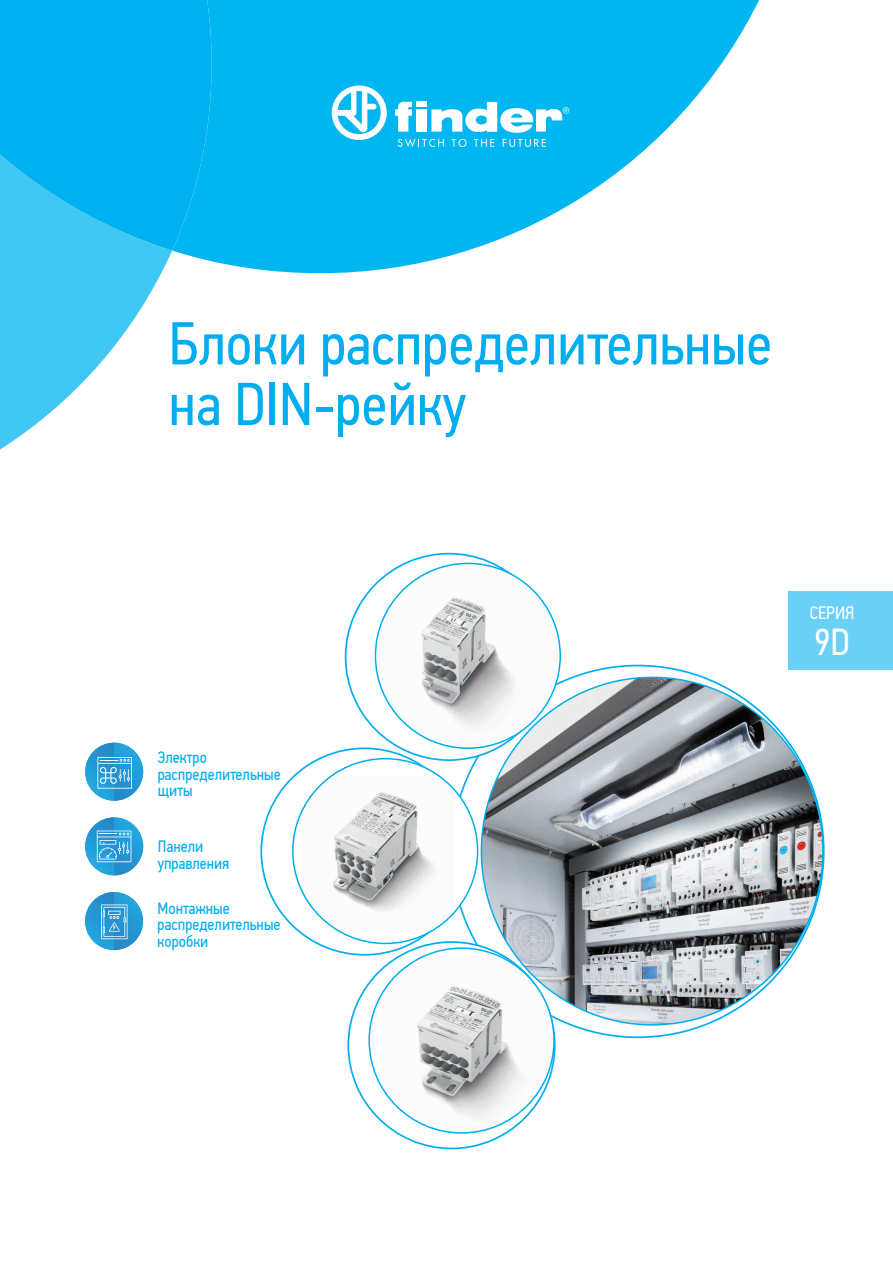
<style>
.page{position:relative;width:893px;height:1263px;background:#fff}
.page>*{position:absolute;margin:0;border:0;box-sizing:border-box;transform-origin:0 0}
.t1{font:60.6px/60.6px "PF Din Text Cond Pro";color:#00aeef}
.t2{font:37.5px "PF Din Text Cond Pro";color:#fff}
.t3{font:18px "PF Din Text Cond Pro";color:#fff}
.t4{font:16.5px/16.5px "PF Din Text Cond Pro";color:#00aeef}
</style>
<div class="page">
<div style="left:788px;top:591px;width:105px;height:79px;background:#6bcff6"></div>
<svg style="left:173px;top:0;width:586px;height:273px;fill:#00b6f0"></svg>
<svg style="left:0;top:251px;width:172px;height:198px;fill:#40c7f4"></svg>
<svg style="left:0;top:0;width:212px;height:251px;background:#08b4ef"></svg>
<svg style="left:332px;top:85px;width:55px;height:55px"></svg>
<svg style="left:431px;top:102px;width:138px;height:31px"></svg>
<svg style="left:395px;top:102px;width:17px;height:30px"></svg>
<div style="left:416px;top:109px;width:10px;height:23px;background:#fff"></div>
<div style="left:416px;top:102px;width:10px;height:5px;background:#fff"></div>
<svg style="left:398px;top:139px;width:46px;height:8px"></svg>
<svg style="left:452px;top:139px;width:15px;height:8px"></svg>
<svg style="left:474px;top:139px;width:20px;height:8px"></svg>
<svg style="left:503px;top:139px;width:43px;height:8px"></svg>
<img style="left:85px;top:892px;width:58px;height:58px">
<svg style="left:101px;top:904px;width:26px;height:35px"></svg>
<img style="left:85px;top:817px;width:58px;height:58px">
<svg style="left:97px;top:831px;width:34px;height:31px"></svg>
<img style="left:85px;top:743px;width:58px;height:58px">
<svg style="left:97px;top:757px;width:35px;height:32px"></svg>
<svg style="left:569px;top:665px;width:256px;height:373px"></svg>
<svg style="left:561px;top:676px;width:263px;height:349px"></svg>
<svg style="left:260px;top:553px;width:301px;height:596px"></svg>
<h1 class="t1" style="left:169px;top:313px;width:605px">Блоки распределительные на DIN-рейку</h1>
<p class="t4" style="left:158px;top:749px;width:124px">Электро распределительные щиты</p>
<p class="t4" style="left:158px;top:838px;width:73px">Панели управления</p>
<p class="t4" style="left:158px;top:900px;width:124px">Монтажные распределительные коробки</p>
<p class="t3" style="left:810px;top:602px;width:46px">CЕPИЯ</p>
<h2 class="t2" style="left:814px;top:620px;width:38px">9D</h2>
</div>
